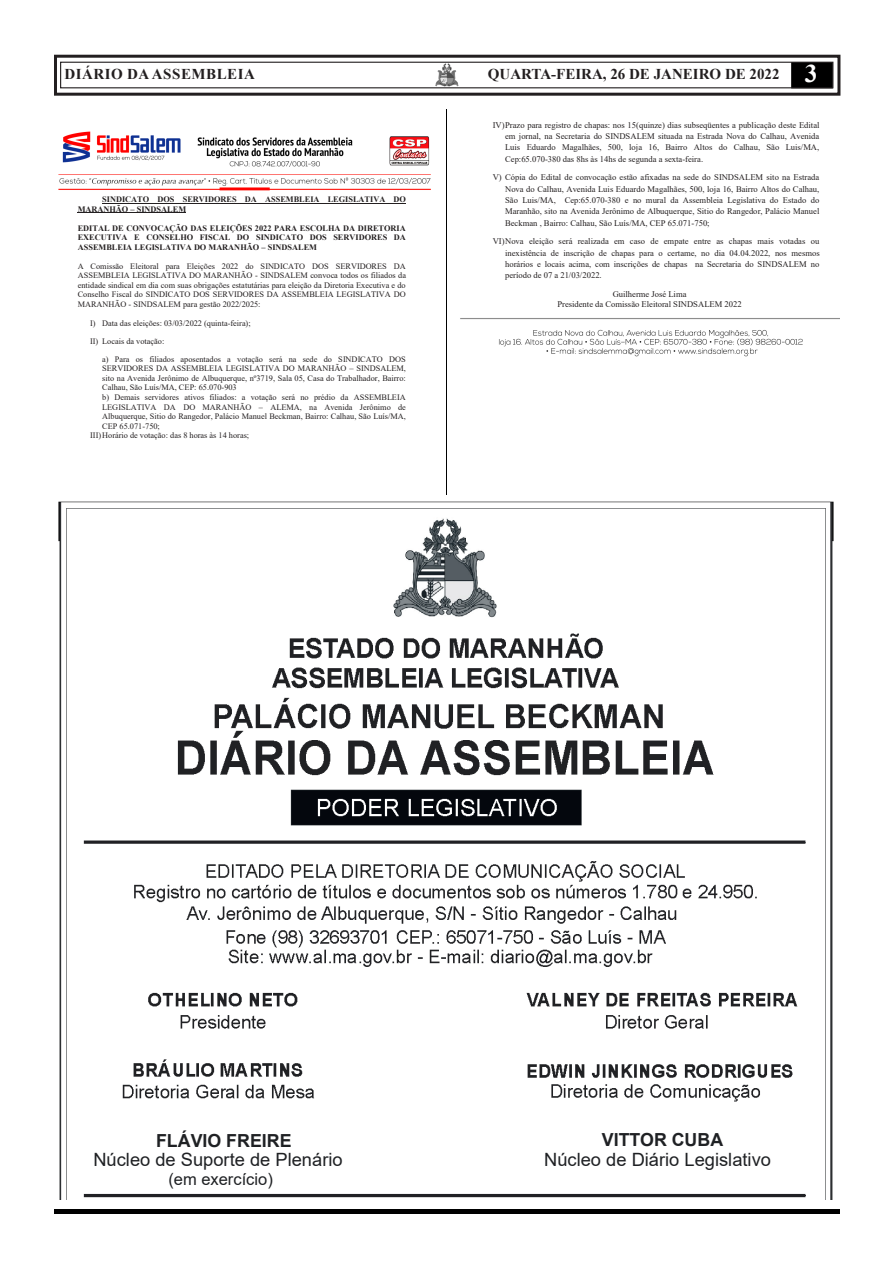
<style>
.page{position:relative;width:893px;height:1263px;background:#fff}
.page>*{position:absolute;margin:0;border:0;box-sizing:border-box;transform-origin:0 0}
.t1{font:18.3px "Arial";color:#1f2124}
.t2{font:700 18px "Arial";color:#1f2124}
.t3{font:16.5px "Arial";color:#1f2124}
.t4{font:700 15px "Times New Roman";color:#231f20}
.t5{font:700 15px "Times New Roman";letter-spacing:.035em;color:#231f20}
.t6{font:8.55px/11.4px "Times New Roman";color:#231f20;text-align:justify}
.t7{font:8.25px/9.6px "Times New Roman";color:#231f20;text-align:justify}
.t8{font:700 8.25px/9.6px "Times New Roman";color:#231f20}
.s1{font-style:inherit}
.s2{font-size:25.5px;color:#fff}
</style>
<div class="page">
<div style="left:54px;top:55px;width:786px;height:41px;border:3px solid #231f20"></div>
<div style="left:791px;top:62px;width:42px;height:26px;background:#000;border:2px solid #000"></div>
<div style="left:60px;top:62px;width:773px;height:26px;border:1px solid #231f20"></div>
<hr style="left:446px;top:109px;width:1px;height:1090px;background:#000">
<div style="left:54px;top:1209px;width:785px;height:5px;background:#000"></div>
<img style="left:427px;top:56px;width:40px;height:40px">
<img style="left:58px;top:131px;width:373px;height:82px">
<hr style="left:102px;top:203px;width:304px;height:1px;background:#231f20">
<hr style="left:78px;top:212px;width:108px;height:1px;background:#231f20">
<img style="left:460px;top:318px;width:380px;height:39px">
<img style="left:58px;top:495px;width:776px;height:704px">
<div style="left:469px;top:1119px;width:349px;height:67px;background:#fff"></div>
<div style="left:73px;top:1118px;width:349px;height:66px;background:#fff"></div>
<p class="t6" style="left:505px;top:61px;width:316px;line-height:9.9px">b) Demais servidores ativos filiados: a votação será no prédio da ASSEMBLEIA<br>LEGISLATIVA DA DO MARANHÃO <span class="s1">–</span> ALEMA, na Avenida Jerônimo de</p>
<h3 class="t5" style="left:64px;top:64px;width:192px">DIÁRIO DA ASSEMBLEIA</h3>
<h3 class="t4" style="left:488px;top:64px;width:331px">QUARTA-FEIRA, 26 DE JANEIRO DE 2022 <span class="s2">3</span></h3>
<p class="t8" style="left:78px;top:194px;width:330px;text-indent:25px">SINDICATO DOS SERVIDORES DA ASSEMBLEIA LEGISLATIVA DO<br>MARANHÃO <span class="s1">–</span> SINDSALEM</p>
<p class="t8" style="left:78px;top:223px;width:330px;text-align:justify">EDITAL DE CONVOCAÇÃO DAS ELEIÇÕES 2022 PARA ESCOLHA DA DIRETORIA EXECUTIVA E CONSELHO FISCAL DO SINDICATO DOS SERVIDORES DA ASSEMBLEIA LEGISLATIVA DO MARANHÃO <span class="s1">–</span> SINDSALEM</p>
<p class="t7" style="left:78px;top:261px;width:330px">A Comissão Eleitoral para Eleições 2022 do SINDICATO DOS SERVIDORES DA ASSEMBLEIA LEGISLATIVA DO MARANHÃO - SINDSALEM convoca todos os filiados da entidade sindical em dia com suas obrigações estatutárias para eleição da Diretoria Executiva e do Conselho Fiscal do SINDICATO DOS SERVIDORES DA ASSEMBLEIA LEGISLATIVA DO MARANHÃO - SINDSALEM para gestão 2022/2025:</p>
<p class="t7" style="left:90px;top:318px;width:162px">I) Data das eleições: 03/03/2022 (quinta-feira);</p>
<p class="t7" style="left:90px;top:336px;width:76px">II) Locais da votação:</p>
<p class="t7" style="left:102px;top:354px;width:305px">a) Para os filiados aposentados a votação será na sede do SINDICATO DOS</p>
<p class="t7" style="left:102px;top:363px;width:305px">SERVIDORES DA ASSEMBLEIA LEGISLATIVA DO MARANHÃO <span class="s1">–</span> SINDSALEM,</p>
<p class="t7" style="left:102px;top:373px;width:305px">sito na Avenida Jerônimo de Albuquerque, nº3719, Sala 05, Casa do Trabalhador, Bairro:</p>
<p class="t7" style="left:102px;top:383px;width:136px">Calhau, São Luís/MA, CEP: 65.070-903</p>
<p class="t7" style="left:102px;top:392px;width:305px">b) Demais servidores ativos filiados: a votação será no prédio da ASSEMBLEIA</p>
<p class="t7" style="left:102px;top:402px;width:305px">LEGISLATIVA DA DO MARANHÃO <span class="s1">–</span> ALEMA, na Avenida Jerônimo de</p>
<p class="t7" style="left:102px;top:411px;width:305px">Albuquerque, Sitio do Rangedor, Palácio Manuel Beckman, Bairro: Calhau, São Luís/MA,</p>
<p class="t7" style="left:102px;top:421px;width:59px">CEP 65.071-750;</p>
<p class="t7" style="left:90px;top:430px;width:161px">III)Horário de votação: das 8 horas às 14 horas;</p>
<p class="t6" style="left:505px;top:119px;width:316px;text-indent:-12px">IV)Prazo para registro de chapas: nos 15(quinze) dias subseqüentes a publicação deste Edital em jornal, na Secretaria do SINDSALEM situada na Estrada Nova do Calhau, Avenida Luis Eduardo Magalhães, 500, loja 16, Bairro Altos do Calhau, São Luis/MA, Cep:65.070-380 das 8hs às 14hs de segunda a sexta-feira.</p>
<p class="t6" style="left:505px;top:172px;width:316px;text-indent:-12px">V) Cópia do Edital de convocação estão afixadas na sede do SINDSALEM sito na Estrada Nova do Calhau, Avenida Luis Eduardo Magalhães, 500, loja 16, Bairro Altos do Calhau, São Luis/MA, Cep:65.070-380 e no mural da Assembleia Legislativa do Estado do Maranhão, sito na Avenida Jerônimo de Albuquerque, Sitio do Rangedor, Palácio Manuel Beckman , Bairro: Calhau, São Luís/MA, CEP 65.071-750;</p>
<p class="t6" style="left:505px;top:235px;width:316px;text-indent:-12px">VI)Nova eleição será realizada em caso de empate entre as chapas mais votadas ou inexistência de inscrição de chapas para o certame, no dia 04.04.2022, nos mesmos horários e locais acima, com inscrições de chapas na Secretaria do SINDSALEM no período de 07 a 21/03/2022.</p>
<p class="t6" style="left:557px;top:289px;width:186px;line-height:9.9px;text-align:center">Guilherme José Lima<br>Presidente da Comissão Eleitoral SINDSALEM 2022</p>
<h2 class="t2" style="left:156px;top:1127px;width:137px">FLÁVIO FREIRE</h2>
<h1 class="t1" style="left:93px;top:1146px;width:251px">Núcleo de Suporte de Plenário</h1>
<h3 class="t3" style="left:168px;top:1168px;width:106px">(em exercício)</h3>
<h2 class="t2" style="left:602px;top:1127px;width:123px">VITTOR CUBA</h2>
<h1 class="t1" style="left:544px;top:1146px;width:228px">Núcleo de Diário Legislativo</h1>
</div>
